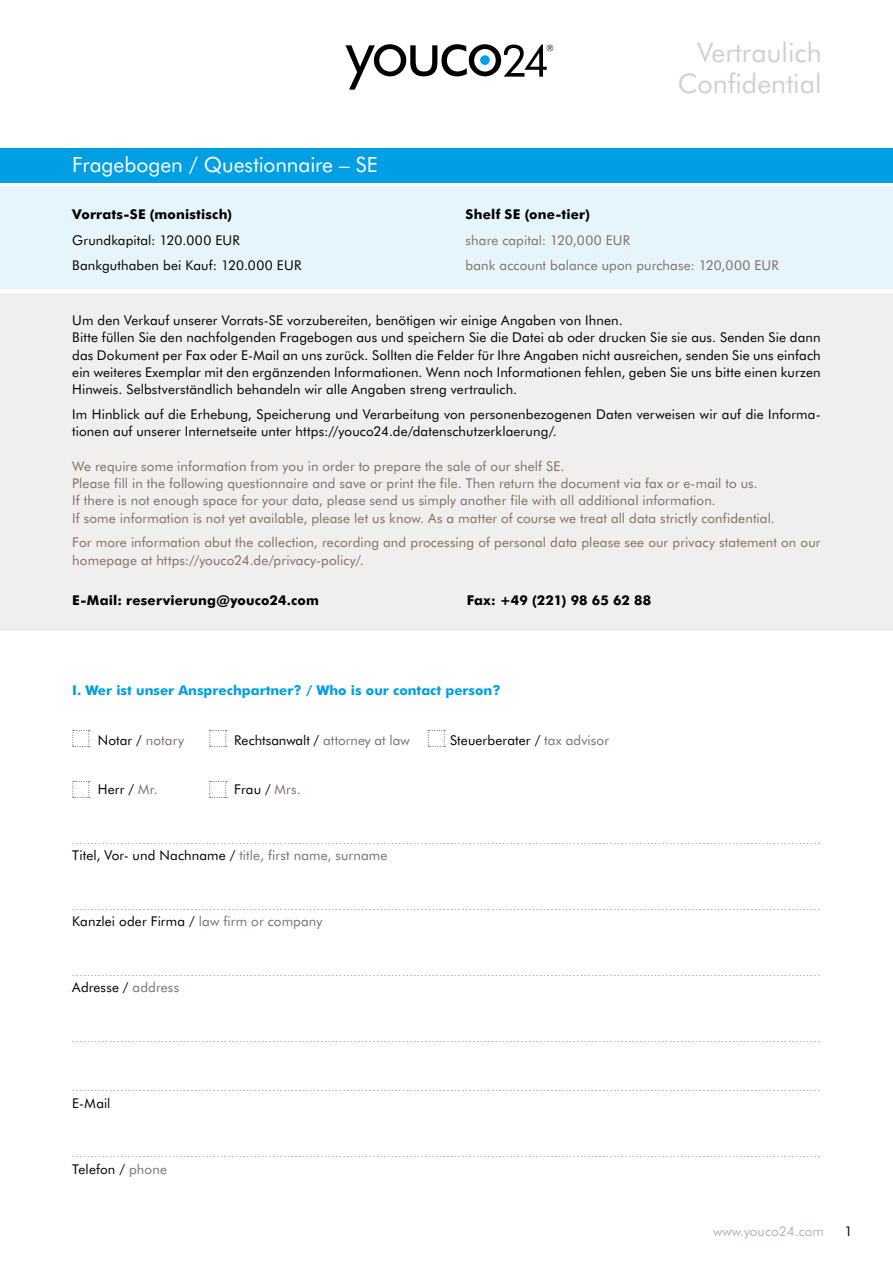
<style>
.page{position:relative;width:893px;height:1263px;background:#fff}
.page>*{position:absolute;margin:0;border:0;box-sizing:border-box;transform-origin:0 0}
.t1{font:27px/31.5px "Futura BT";color:#d5cfcc;text-align:right}
.t2{font:21px "Futura BT";color:#fff}
.t3{font:13.5px/17.2px "Futura BT";letter-spacing:.01em;color:#000}
.t4{font:13.5px/17.2px "Futura BT";letter-spacing:.01em;color:#7e6f67}
.t5{font:700 13.5px "Futura BT";letter-spacing:.015em;color:#000}
.t6{font:700 13.5px "Futura BT";color:#009fe3}
.t7{font:13.5px "Futura BT";color:#bbb1ac}
.t8{font:9px "Futura BT";color:#7e6f67}
.s1{color:#7e6f67}
.s2{color:#000}
</style>
<div class="page">
<svg style="left:345px;top:44px;width:208px;height:46px"></svg>
<div style="left:0;top:186px;width:893px;height:103px;background:#e6f5fc"></div>
<div style="left:0;top:293px;width:893px;height:337px;background:#f1efee"></div>
<div style="left:0;top:149px;width:893px;height:34px;background:#009fe3"></div>
<svg style="left:72px;top:730px;width:18px;height:17px"></svg>
<svg style="left:209px;top:730px;width:18px;height:17px"></svg>
<svg style="left:428px;top:730px;width:17px;height:17px"></svg>
<svg style="left:72px;top:781px;width:18px;height:17px"></svg>
<svg style="left:209px;top:781px;width:18px;height:17px"></svg>
<h2 class="t2" style="left:72px;top:152px;width:307px">Fragebogen / Questionnaire – SE</h2>
<h3 class="t5" style="left:72px;top:206px;width:161px">Vorrats-SE (monistisch)</h3>
<h3 class="t3" style="left:72px;top:227px;width:230px;line-height:25.5px">Grundkapital: 120.000 EUR<br>Bankguthaben bei Kauf: 120.000 EUR</h3>
<h1 class="t1" style="left:678px;top:36px;width:145px">Vertraulich<br>Confidential</h1>
<h3 class="t5" style="left:466px;top:206px;width:126px">Shelf SE (one-tier)</h3>
<h3 class="t4" style="left:466px;top:227px;width:315px;line-height:25.5px">share capital: 120,000 EUR<br>bank account balance upon purchase: 120,000 EUR</h3>
<p class="t3" style="left:72px;top:312px;width:750px">Um den Verkauf unserer Vorrats-SE vorzubereiten, benötigen wir einige Angaben von Ihnen.<br>Bitte füllen Sie den nachfolgenden Fragebogen aus und speichern Sie die Datei ab oder drucken Sie sie aus. Senden Sie dann das Dokument per Fax oder E-Mail an uns zurück. Sollten die Felder für Ihre Angaben nicht ausreichen, senden Sie uns einfach ein weiteres Exemplar mit den ergänzenden Informationen. Wenn noch Informationen fehlen, geben Sie uns bitte einen kurzen Hinweis. Selbstverständlich behandeln wir alle Angaben streng vertraulich.</p>
<h3 class="t3" style="left:72px;top:405px;width:750px">Im Hinblick auf die Erhebung, Speicherung und Verarbeitung von personenbezogenen Daten verweisen wir auf die Informa&shy;tionen auf unserer Internetseite unter https://youco24.de/datenschutzerklaerung/.</h3>
<p class="t4" style="left:72px;top:457px;width:704px">We require some information from you in order to prepare the sale of our shelf SE.<br>Please fill in the following questionnaire and save or print the file. Then return the document via fax or e-mail to us.<br>If there is not enough space for your data, please send us simply another file with all additional information.<br>If some information is not yet available, please let us know. As a matter of course we treat all data strictly confidential.</p>
<h3 class="t4" style="left:72px;top:534px;width:750px">For more information abut the collection, recording and processing of personal data please see our privacy statement on our homepage at https://youco24.de/privacy-policy/.</h3>
<h3 class="t5" style="left:72px;top:592px;width:248px">E-Mail: reservierung@youco24.com</h3>
<h3 class="t5" style="left:467px;top:592px;width:186px">Fax: +49 (221) 98 65 62 88</h3>
<h3 class="t6" style="left:72px;top:682px;width:430px">I. Wer ist unser Ansprechpartner? / Who is our contact person?</h3>
<h3 class="t3" style="left:98px;top:731px;width:88px">Notar / <span class="s1">notary</span></h3>
<h3 class="t3" style="left:234px;top:731px;width:177px">Rechtsanwalt / <span class="s1">attorney at law</span></h3>
<h3 class="t3" style="left:450px;top:731px;width:160px">Steuerberater / <span class="s1">tax advisor</span></h3>
<h3 class="t3" style="left:98px;top:781px;width:61px">Herr / <span class="s1">Mr.</span></h3>
<h3 class="t3" style="left:234px;top:781px;width:68px">Frau / <span class="s1">Mrs.</span></h3>
<p class="t8" style="left:72px;top:835px;width:749px">..........................................................................................................................................................................................................</p>
<h3 class="t4" style="left:72px;top:847px;width:317px"><span class="s2">Titel, Vor- und Nachname /</span> title, first name, surname</h3>
<p class="t8" style="left:72px;top:901px;width:749px">..........................................................................................................................................................................................................</p>
<h3 class="t3" style="left:72px;top:913px;width:252px">Kanzlei oder Firma / <span class="s1">law firm or company</span></h3>
<p class="t8" style="left:72px;top:967px;width:749px">..........................................................................................................................................................................................................</p>
<h3 class="t3" style="left:72px;top:979px;width:108px">Adresse / <span class="s1">address</span></h3>
<p class="t8" style="left:72px;top:1033px;width:749px">..........................................................................................................................................................................................................</p>
<p class="t8" style="left:72px;top:1082px;width:749px">..........................................................................................................................................................................................................</p>
<h3 class="t3" style="left:72px;top:1094px;width:40px">E-Mail</h3>
<p class="t8" style="left:72px;top:1148px;width:749px">..........................................................................................................................................................................................................</p>
<h3 class="t3" style="left:72px;top:1160px;width:96px">Telefon / <span class="s1">phone</span></h3>
<h3 class="t7" style="left:713px;top:1223px;width:112px">www.youco24.com</h3>
<h3 class="t3" style="left:845px;top:1222px;width:9px">1</h3>
</div>
